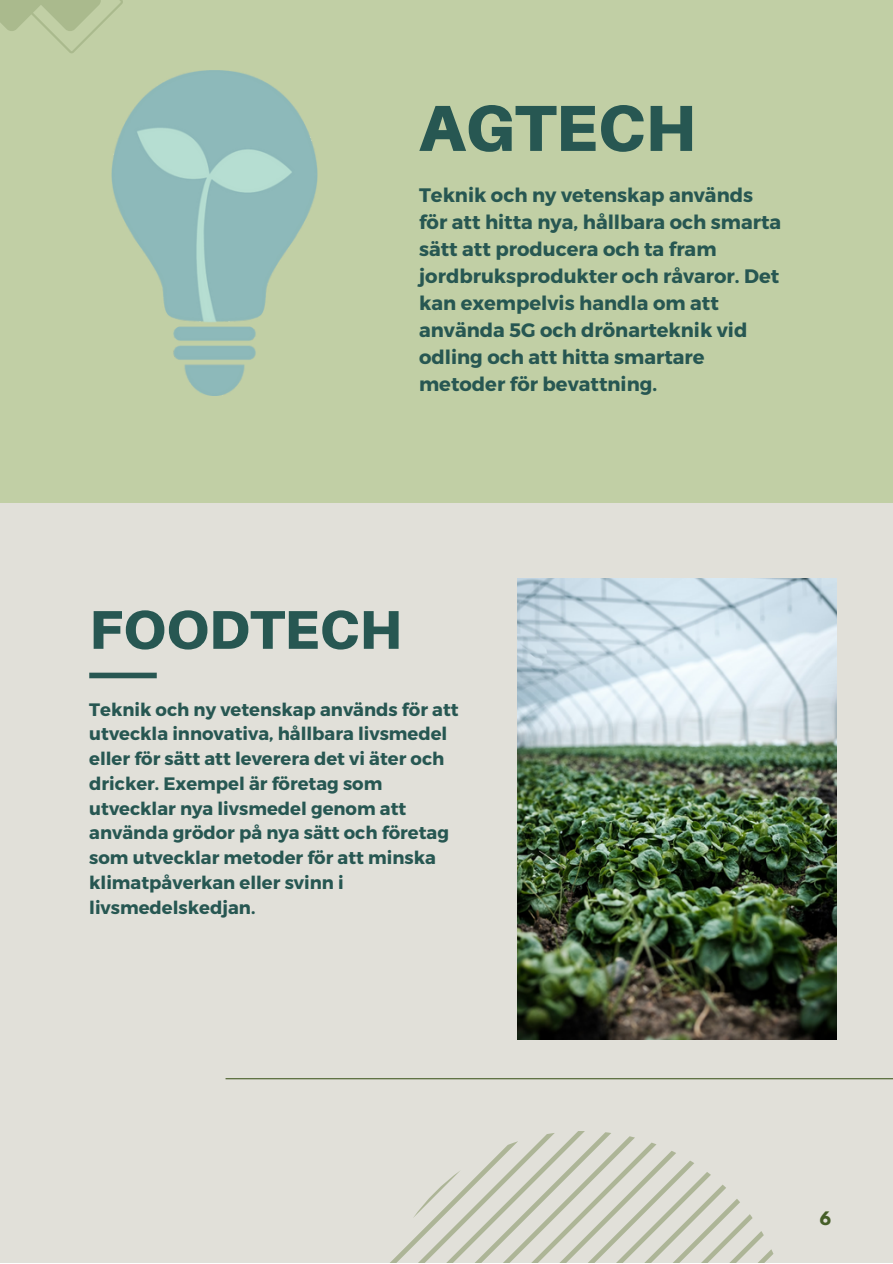
<style>
.page{position:relative;width:893px;height:1264px;background:#fff}
.page>*{position:absolute;margin:0;border:0;box-sizing:border-box;transform-origin:0 0}
.t1{font:900 65.1px "Aileron";color:#275752}
.t2{font:900 54.6px "Aileron";color:#275752}
.t3{font:700 19.5px/27px "Montserrat";color:#275752}
.t4{font:700 18px/24.8px "Montserrat";color:#275752}
.t5{font:700 16.5px "League Spartan";color:#465e28}
</style>
<div class="page">
<div style="left:0;top:0;width:892px;height:1262px;background:#e1e0d9"></div>
<div style="left:0;top:0;width:892px;height:502px;background:#c1cfa5"></div>
<img style="left:518px;top:578px;width:318px;height:461px">
<hr style="left:225px;top:1078px;width:667px;height:1px;background:#465e28">
<div style="left:89px;top:672px;width:68px;height:6px;background:#275752"></div>
<svg style="left:0;top:0;width:123px;height:53px"></svg>
<svg style="left:391px;top:1131px;width:383px;height:131px"></svg>
<img style="left:112px;top:71px;width:205px;height:324px">
<h1 class="t1" style="left:419px;top:88px;width:278px">AGTECH</h1>
<p class="t3" style="left:419px;top:180px;width:364px">Teknik och ny vetenskap används för att hitta nya, hållbara och smarta sätt att producera och ta fram jordbruksprodukter och råvaror. Det kan exempelvis handla om att använda 5G och drönarteknik vid odling och att hitta smartare metoder för bevattning.</p>
<h2 class="t2" style="left:89px;top:596px;width:314px">FOODTECH</h2>
<p class="t4" style="left:89px;top:696px;width:371px">Teknik och ny vetenskap används för att utveckla innovativa, hållbara livsmedel eller för sätt att leverera det vi äter och dricker. Exempel är företag som utvecklar nya livsmedel genom att använda grödor på nya sätt och företag som utvecklar metoder för att minska klimatpåverkan eller svinn i livsmedelskedjan.</p>
<p class="t5" style="left:819px;top:1210px;width:13px">6</p>
</div>
